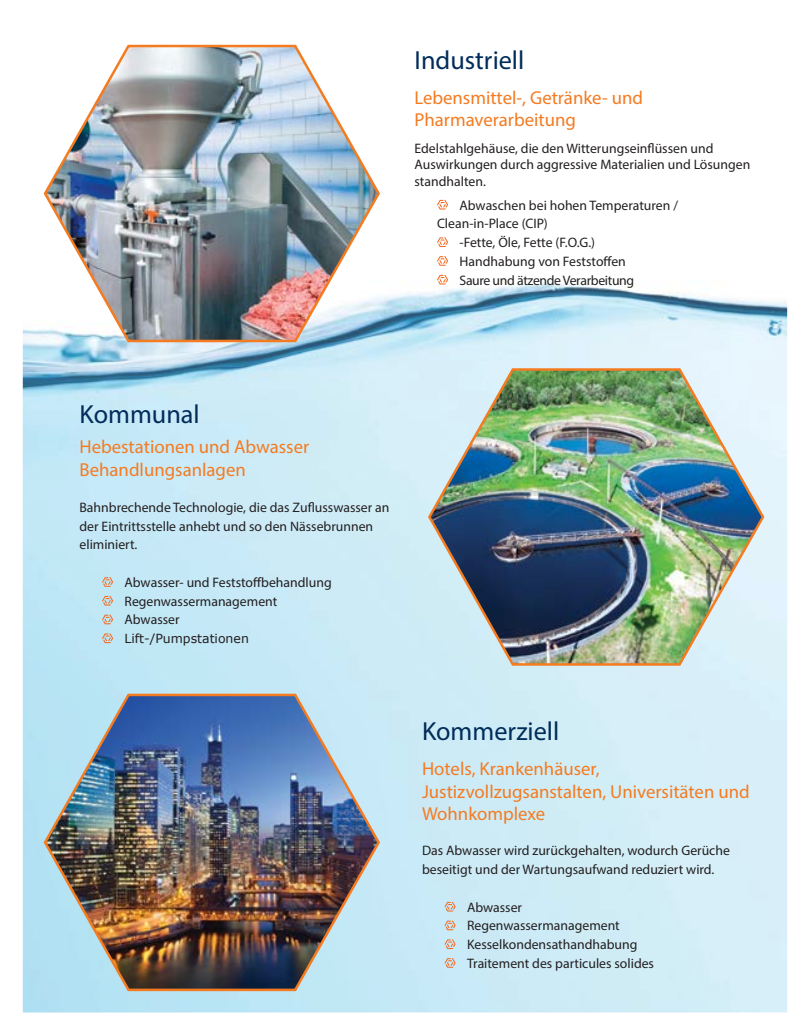
<style>
.page{position:relative;width:810px;height:1035px;background:#fff}
.page>*{position:absolute;margin:0;border:0;box-sizing:border-box;transform-origin:0 0}
.t1{font:26.25px "Myriad Pro";color:#002c59}
.t2{font:18.75px/22.5px "Myriad Pro";color:#f47b21}
.t3{font:13.75px/18.8px "Myriad Pro";color:#231f20}
.t4{font:13.75px "Myriad Pro";letter-spacing:-.025em;color:#231f20}
.t5{font:12.5px "Verdana";color:#231f20}
</style>
<div class="page">
<img style="left:23px;top:199px;width:764px;height:813px">
<img style="left:427px;top:366px;width:339px;height:301px">
<img style="left:42px;top:692px;width:339px;height:300px">
<img style="left:42px;top:44px;width:339px;height:299px">
<svg style="left:102px;top:577px;width:11px;height:10px"></svg>
<svg style="left:102px;top:596px;width:11px;height:10px"></svg>
<svg style="left:102px;top:615px;width:11px;height:9px"></svg>
<svg style="left:102px;top:633px;width:11px;height:10px"></svg>
<svg style="left:445px;top:902px;width:11px;height:10px"></svg>
<svg style="left:445px;top:921px;width:11px;height:9px"></svg>
<svg style="left:445px;top:939px;width:11px;height:10px"></svg>
<svg style="left:445px;top:958px;width:11px;height:10px"></svg>
<svg style="left:437px;top:200px;width:11px;height:10px"></svg>
<svg style="left:437px;top:237px;width:11px;height:10px"></svg>
<svg style="left:437px;top:256px;width:11px;height:10px"></svg>
<svg style="left:437px;top:275px;width:11px;height:10px"></svg>
<p class="t1" style="left:415px;top:44px;width:111px">Industriell</p>
<p class="t2" style="left:415px;top:86px;width:230px">Lebensmittel-, Getränke- und<br>Pharmaverarbeitung</p>
<p class="t3" style="left:415px;top:140px;width:337px;line-height:16.5px">Edelstahlgehäuse, die den Witterungseinflüssen und<br>Auswirkungen durch aggressive Materialien und Lösungen standhalten.</p>
<p class="t3" style="left:460px;top:195px;width:220px">Abwaschen bei hohen Temperaturen /</p>
<p class="t3" style="left:437px;top:214px;width:112px">Clean-in-Place (CIP)</p>
<p class="t3" style="left:460px;top:233px;width:137px">-Fette, Öle, Fette (F.O.G.)</p>
<p class="t3" style="left:460px;top:252px;width:168px">Handhabung von Feststoffen</p>
<p class="t4" style="left:460px;top:271px;width:176px">Saure und ätzende Verarbeitung</p>
<p class="t1" style="left:80px;top:398px;width:122px">Kommunal</p>
<p class="t2" style="left:80px;top:435px;width:231px">Hebestationen und Abwasser<br>Behandlungsanlagen</p>
<p class="t3" style="left:80px;top:498px;width:311px">Bahnbrechende Technologie, die das Zuflusswasser an der Eintrittsstelle anhebt und so den Nässebrunnen eliminiert.</p>
<p class="t3" style="left:125px;top:573px;width:209px">Abwasser- und Feststoffbehandlung</p>
<p class="t3" style="left:125px;top:591px;width:154px">Regenwassermanagement</p>
<p class="t3" style="left:125px;top:610px;width:57px">Abwasser</p>
<p class="t5" style="left:125px;top:630px;width:126px">Lift-/Pumpstationen</p>
<p class="t1" style="left:422px;top:715px;width:139px">Kommerziell</p>
<p class="t2" style="left:422px;top:757px;width:329px">Hotels, Krankenhäuser,<br>Justizvollzugsanstalten, Universitäten und<br>Wohnkomplexe</p>
<p class="t3" style="left:422px;top:841px;width:309px">Das Abwasser wird zurückgehalten, wodurch Gerüche beseitigt und der Wartungsaufwand reduziert wird.</p>
<p class="t3" style="left:467px;top:897px;width:57px">Abwasser</p>
<p class="t3" style="left:467px;top:916px;width:154px">Regenwassermanagement</p>
<p class="t3" style="left:467px;top:935px;width:172px">Kesselkondensathandhabung</p>
<p class="t3" style="left:467px;top:954px;width:189px">Traitement des particules solides</p>
</div>
